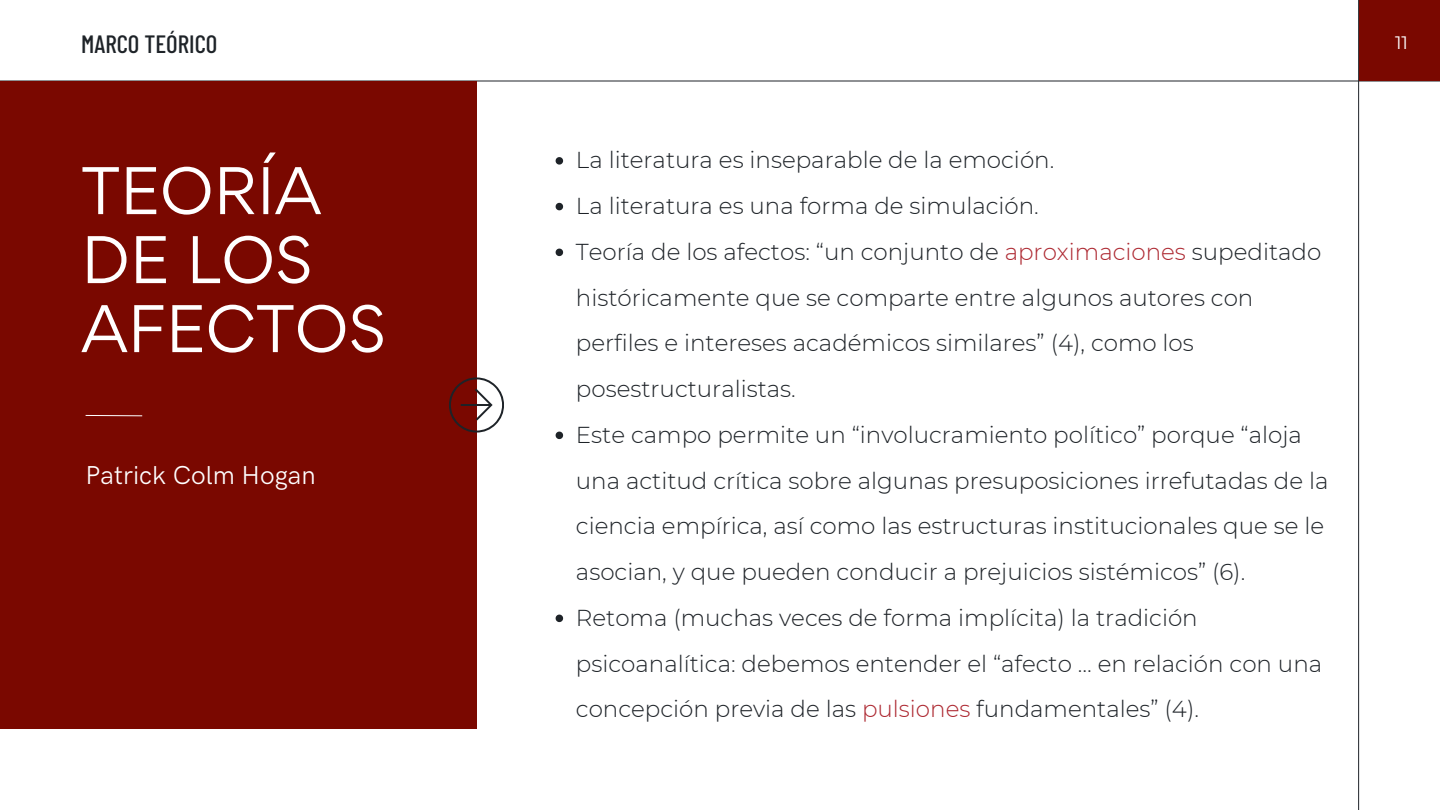
<style>
.page{position:relative;width:1440px;height:810px;background:#fff}
.page>*{position:absolute;margin:0;border:0;box-sizing:border-box;transform-origin:0 0}
.t1{font:60px/69px "Gordita";color:#fff}
.t2{font:26px "HK Grotesk Pro";color:#fff}
.t3{font:500 25px "Barlow Condensed";color:#1e2328}
.t4{font:300 23px/45.8px "Montserrat";color:#1e2328}
.t5{font:18px "Montserrat";color:#fff}
.s1{color:#ad2831}
</style>
<div class="page">
<hr style="left:1358px;top:0;width:1px;height:810px;background:#1e2328">
<hr style="left:0;top:81px;width:1440px;height:1px;background:#1e2328">
<div style="left:1359px;top:0;width:81px;height:81px;background:#7a0800"></div>
<div style="left:0;top:81px;width:476px;height:648px;background:#7a0800"></div>
<svg style="left:85px;top:415px;width:58px;height:2px"></svg>
<svg style="left:449px;top:377px;width:55px;height:55px"></svg>
<svg style="left:556px;top:157px;width:7px;height:8px"></svg>
<svg style="left:556px;top:203px;width:7px;height:7px"></svg>
<svg style="left:556px;top:249px;width:7px;height:7px"></svg>
<svg style="left:556px;top:432px;width:7px;height:7px"></svg>
<svg style="left:556px;top:615px;width:7px;height:7px"></svg>
<p class="t3" style="left:81px;top:28px;width:138px">MARCO TEÓRICO</p>
<h2 class="t1" style="left:81px;top:156px;width:306px">TEORÍA<br>DE LOS<br>AFECTOS</h2>
<h1 class="t2" style="left:86px;top:461px;width:232px">Patrick Colm Hogan</h1>
<p class="t4" style="left:576px;top:137px;width:480px">La literatura es inseparable de la emoción.</p>
<p class="t4" style="left:576px;top:183px;width:464px">La literatura es una forma de simulación.</p>
<p class="t4" style="left:576px;top:229px;width:747px">Teoría de los afectos: “un conjunto de <span class="s1">aproximaciones</span> supeditado históricamente que se comparte entre algunos autores con perfiles e intereses académicos similares” (4), como los posestructuralistas.</p>
<p class="t4" style="left:576px;top:412px;width:754px">Este campo permite un “involucramiento político” porque “aloja una actitud crítica sobre algunas presuposiciones irrefutadas de la ciencia empírica, así como las estructuras institucionales que se le asocian, y que pueden conducir a prejuicios sistémicos” (6).</p>
<p class="t4" style="left:576px;top:595px;width:748px">Retoma (muchas veces de forma implícita) la tradición psicoanalítica: debemos entender el “afecto … en relación con una concepción previa de las <span class="s1">pulsiones</span> fundamentales” (4).</p>
<h3 class="t5" style="left:1395px;top:31px;width:14px">11</h3>
</div>
